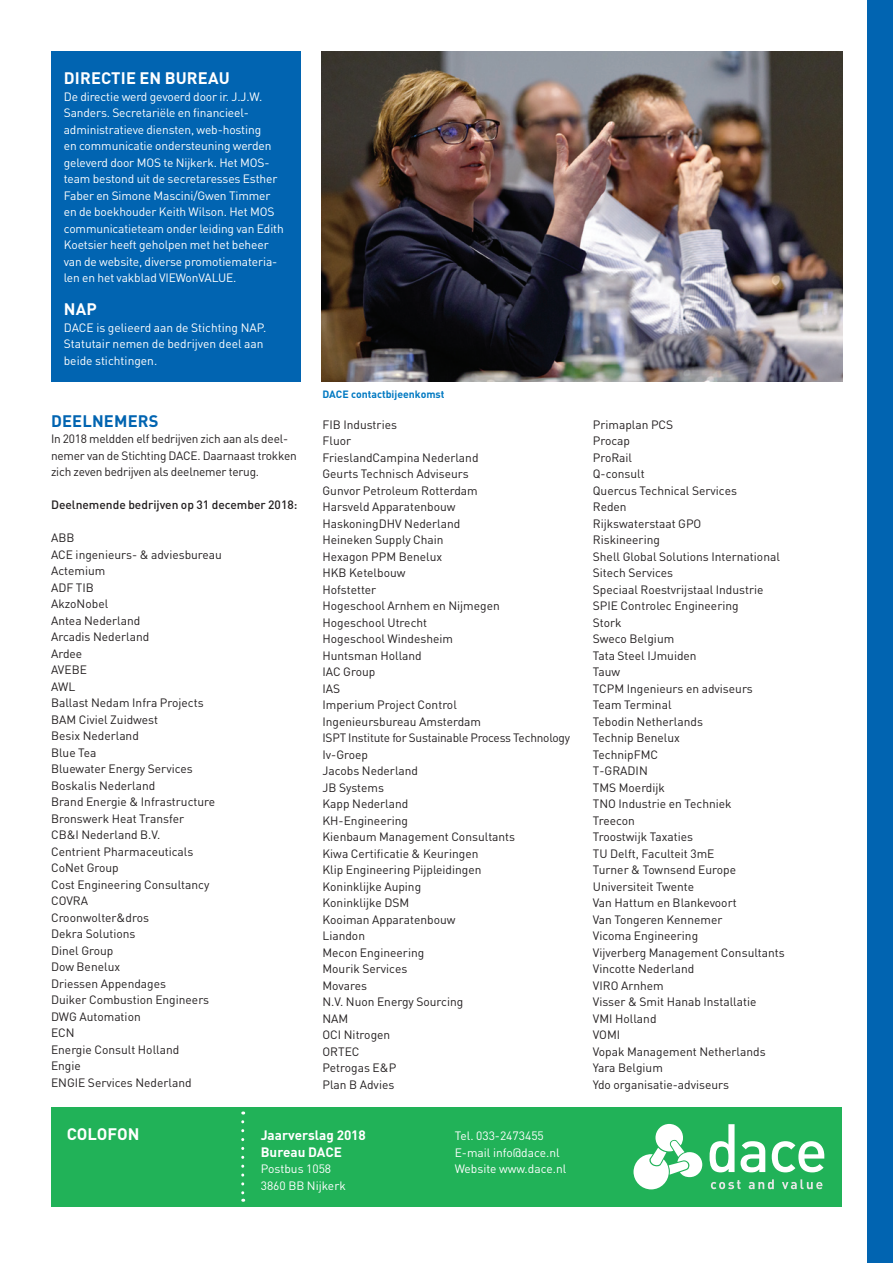
<style>
.page{position:relative;width:893px;height:1263px;background:#fff}
.page>*{position:absolute;margin:0;border:0;box-sizing:border-box;transform-origin:0 0}
.t1{font:700 16.5px "DIN Pro";letter-spacing:.01em;color:#fff}
.t2{font:700 16.5px "DIN Pro";color:#0164b1}
.t3{font:700 13.5px/16.5px "DIN Pro";color:#fff}
.t4{font:12px/16.5px "DIN Pro";color:#231f20}
.t5{font:12px/16.5px "DIN Pro";letter-spacing:-.01em;color:#fff}
.t6{font:500 12px "DIN Pro";color:#231f20}
.t7{font:700 10.5px "DIN Pro";color:#0079c2}
</style>
<div class="page">
<div style="left:867px;top:0;width:26px;height:1263px;background:#0164b1"></div>
<div style="left:52px;top:1107px;width:790px;height:99px;background:#21b258"></div>
<svg style="left:710px;top:1124px;width:24px;height:48px"></svg>
<svg style="left:741px;top:1141px;width:24px;height:31px"></svg>
<svg style="left:772px;top:1141px;width:52px;height:31px"></svg>
<svg style="left:711px;top:1180px;width:30px;height:9px"></svg>
<svg style="left:749px;top:1179px;width:25px;height:10px"></svg>
<svg style="left:782px;top:1179px;width:40px;height:10px"></svg>
<svg style="left:633px;top:1124px;width:69px;height:65px"></svg>
<svg style="left:241px;top:1122px;width:3px;height:80px"></svg>
<div style="left:51px;top:51px;width:249px;height:330px;background:#0164b1"></div>
<img style="left:321px;top:51px;width:521px;height:330px">
<h1 class="t1" style="left:64px;top:67px;width:165px">Directie en bu reau</h1>
<p class="t5" style="left:64px;top:87px;width:222px">De directie werd gevoerd door ir. J.J.W.<br>Sanders. Secretariële en financieel&shy;administratieve diensten, web-hosting<br>en communicatie ondersteuning werden geleverd door MOS te Nijkerk. Het MOS&shy;team bestond uit de secretaresses Esther Faber en Simone Mascini/Gwen Timmer en de boekhouder Keith Wilson. Het MOS communicatieteam onder leiding van Edith Koetsier heeft geholpen met het beheer van de website, diverse promotiemateria&shy;len en het vakblad VIEWonVALUE.</p>
<h1 class="t1" style="left:64px;top:298px;width:34px">NA P</h1>
<p class="t5" style="left:64px;top:318px;width:204px">DACE is gelieerd aan de Stichting NAP.<br>Statutair nemen de bedrijven deel aan beide stichtingen.</p>
<h1 class="t2" style="left:51px;top:409px;width:23px">DEELNEMERS</h1>
<p class="t4" style="left:51px;top:430px;width:247px">In 2018 meldden elf bedrijven zich aan als deel&shy;nemer van de Stichting DACE. Daarnaast trokken zich zeven bedrijven als deelnemer terug.</p>
<p class="t6" style="left:51px;top:497px;width:248px">Deelnemende bedrijven op 31 december 2018:</p>
<p class="t4" style="left:51px;top:529px;width:172px">ABB<br>ACE ingenieurs- &amp; adviesbureau<br>Actemium<br>ADF TIB<br>AkzoNobel<br>Antea Nederland<br>Arcadis Nederland<br>Ardee<br>AVEBE<br>AWL<br>Ballast Nedam Infra Projects<br>BAM Civiel Zuidwest<br>Besix Nederland<br>Blue Tea<br>Bluewater Energy Services<br>Boskalis Nederland<br>Brand Energie &amp; Infrastructure<br>Bronswerk Heat Transfer<br>CB&amp;I Nederland B.V.<br>Centrient Pharmaceuticals<br>CoNet Group<br>Cost Engineering Consultancy<br>COVRA<br>Croonwolter&amp;dros<br>Dekra Solutions<br>Dinel Group<br>Dow Benelux<br>Driessen Appendages<br>Duiker Combustion Engineers<br>DWG Automation<br>ECN<br>Energie Consult Holland<br>Engie<br>ENGIE Services Nederland</p>
<p class="t7" style="left:322px;top:387px;width:124px">DACE contactbijeenkomst</p>
<p class="t4" style="left:322px;top:415px;width:249px">FIB Industries<br>Fluor<br>FrieslandCampina Nederland<br>Geurts Technisch Adviseurs<br>Gunvor Petroleum Rotterdam<br>Harsveld Apparatenbouw<br>HaskoningDHV Nederland<br>Heineken Supply Chain<br>Hexagon PPM Benelux<br>HKB Ketelbouw<br>Hofstetter<br>Hogeschool Arnhem en Nijmegen<br>Hogeschool Utrecht<br>Hogeschool Windesheim<br>Huntsman Holland<br>IAC Group<br>IAS<br>Imperium Project Control<br>Ingenieursbureau Amsterdam<br>ISPT Institute for Sustainable Process Technology<br>Iv-Groep<br>Jacobs Nederland<br>JB Systems<br>Kapp Nederland<br>KH-Engineering<br>Kienbaum Management Consultants<br>Kiwa Certificatie &amp; Keuringen<br>Klip Engineering Pijpleidingen<br>Koninklijke Auping<br>Koninklijke DSM<br>Kooiman Apparatenbouw<br>Liandon<br>Mecon Engineering<br>Mourik Services<br>Movares<br>N.V. Nuon Energy Sourcing<br>NAM<br>OCI Nitrogen<br>ORTEC<br>Petrogas E&amp;P<br>Plan B Advies</p>
<p class="t4" style="left:593px;top:415px;width:193px">Primaplan PCS<br>Procap<br>ProRail<br>Q-consult<br>Quercus Technical Services<br>Reden<br>Rijkswaterstaat GPO<br>Riskineering<br>Shell Global Solutions International<br>Sitech Services<br>Speciaal Roestvrijstaal Industrie<br>SPIE Controlec Engineering<br>Stork<br>Sweco Belgium<br>Tata Steel IJmuiden<br>Tauw<br>TCPM Ingenieurs en adviseurs<br>Team Terminal<br>Tebodin Netherlands<br>Technip Benelux<br>TechnipFMC<br>T-GRADIN<br>TMS Moerdijk<br>TNO Industrie en Techniek<br>Treecon<br>Troostwijk Taxaties<br>TU Delft, Faculteit 3mE<br>Turner &amp; Townsend Europe<br>Universiteit Twente<br>Van Hattum en Blankevoort<br>Van Tongeren Kennemer<br>Vicoma Engineering<br>Vijverberg Management Consultants<br>Vincotte Nederland<br>VIRO Arnhem<br>Visser &amp; Smit Hanab Installatie<br>VMI Holland<br>VOMI<br>Vopak Management Netherlands<br>Yara Belgium<br>Ydo organisatie-adviseurs</p>
<h1 class="t1" style="left:67px;top:1123px;width:74px">Colofon</h1>
<p class="t3" style="left:261px;top:1126px;width:107px">Jaarverslag 2018<br>Bureau DACE</p>
<p class="t5" style="left:261px;top:1160px;width:87px">Postbus 1058<br>3860 BB Nijkerk</p>
<p class="t5" style="left:455px;top:1127px;width:113px">Tel. 033-2473455<br>E-mail info@dace.nl<br>Website www.dace.nl</p>
</div>
